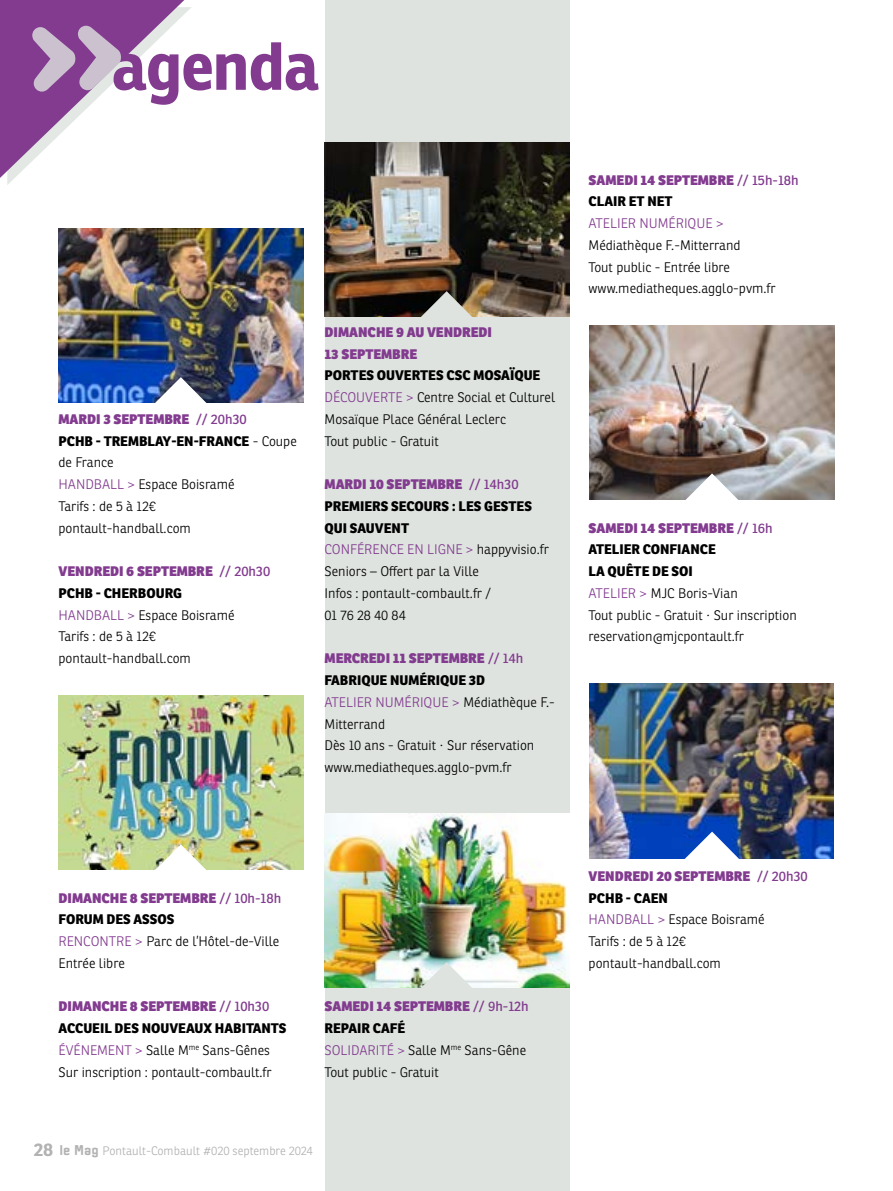
<style>
.page{position:relative;width:893px;height:1191px;background:#fff}
.page>*{position:absolute;margin:0;border:0;box-sizing:border-box;transform-origin:0 0}
.t1{font:700 66px "Ronnia";letter-spacing:-.02em;color:#823b8f}
.t2{font:300 13.5px/21.8px "Ronnia";color:#000}
.t3{font:800 13.5px/21.8px "Ronnia";color:#823b8f}
.t4{font:300 13.5px "Ronnia";color:#823b8f}
.t5{font:300 12px "Ronnia";color:#b3b2b2}
.s1{font-weight:800;color:#823b8f}
.s2{font-weight:400;color:#823b8f}
.s3{font-weight:800}
.s4{color:#823b8f}
.s5{font-weight:400}
.s6{color:#000}
.s7{font-weight:700;font-size:18px}
.s8{font-family:"Clicker";font-weight:700;font-size:13.5px}
</style>
<div class="page">
<div style="left:326px;top:0;width:244px;height:1191px;background:#dee3df"></div>
<img style="left:590px;top:683px;width:243px;height:175px">
<svg style="left:685px;top:831px;width:54px;height:28px"></svg>
<img style="left:590px;top:325px;width:244px;height:175px">
<svg style="left:685px;top:473px;width:54px;height:27px"></svg>
<img style="left:59px;top:695px;width:244px;height:174px">
<svg style="left:153px;top:844px;width:55px;height:26px"></svg>
<img style="left:59px;top:228px;width:244px;height:174px">
<svg style="left:153px;top:377px;width:55px;height:26px"></svg>
<img style="left:325px;top:142px;width:244px;height:174px">
<svg style="left:419px;top:291px;width:55px;height:26px"></svg>
<img style="left:325px;top:813px;width:244px;height:174px">
<svg style="left:419px;top:962px;width:55px;height:26px"></svg>
<svg style="left:0;top:0;width:191px;height:185px"></svg>
<h1 class="t1" style="left:112px;top:24px;width:209px">agenda</h1>
<p class="t2" style="left:59px;top:408px;width:240px"><span class="s1">MARDI 3 SEPTEMBRE</span> <span class="s2">// 20h30<br></span><span class="s3">PCHB - TREMBLAY-EN-FRANCE</span> - Coupe de France<br><span class="s4">HANDBALL &gt;</span> Espace Boisramé<br>Tarifs : de 5 à 12€<br>pontault-handball.com</p>
<p class="t2" style="left:59px;top:560px;width:213px"><span class="s1">VENDREDI 6 SEPTEMBRE</span> <span class="s2">// 20h30<br></span><span class="s3">PCHB - CHERBOURG<br></span><span class="s4">HANDBALL &gt;</span> Espace Boisramé<br>Tarifs : de 5 à 12€ pontault-handball.com</p>
<p class="t3" style="left:325px;top:321px;width:169px">DIMANCHE 9 AU VENDREDI<br>13 SEPTEMBRE</p>
<p class="t2" style="left:325px;top:365px;width:232px"><span class="s3">PORTES OUVERTES CSC MOSAÏQUE<br></span><span class="s4">DÉCOUVERTE &gt;</span> Centre Social et Culturel<br>Mosaïque Place Général Leclerc<br>Tout public - Gratuit</p>
<p class="t2" style="left:325px;top:473px;width:226px"><span class="s1">MARDI 10 SEPTEMBRE</span> <span class="s2">// 14h30<br></span><span class="s3">PREMIERS SECOURS : LES GESTES<br>QUI SAUVENT<br></span><span class="s4">CONFÉRENCE EN LIGNE &gt;</span> happyvisio.fr<br>Seniors – Offert par la Ville<br>Infos : pontault-combault.fr /<br>01 76 28 40 84</p>
<p class="t2" style="left:325px;top:647px;width:232px"><span class="s1">MERCREDI 11 SEPTEMBRE</span> <span class="s2">// 14h<br></span><span class="s3">FABRIQUE NUMÉRIQUE 3D<br></span><span class="s4">ATELIER NUMÉRIQUE &gt;</span> Médiathèque F.-<br>Mitterrand<br>Dès 10 ans - Gratuit · Sur réservation www.mediatheques.agglo-pvm.fr</p>
<p class="t3" style="left:589px;top:169px;width:212px">SAMEDI 14 SEPTEMBRE <span class="s5">// 15h-18h<br></span><span class="s6">CLAIR ET NET</span></p>
<p class="t4" style="left:589px;top:215px;width:136px">ATELIER NUMÉRIQUE &gt;</p>
<p class="t2" style="left:589px;top:234px;width:189px">Médiathèque F.-Mitterrand<br>Tout public - Entrée libre www.mediatheques.agglo-pvm.fr</p>
<p class="t2" style="left:589px;top:517px;width:210px"><span class="s1">SAMEDI 14 SEPTEMBRE</span> <span class="s2">// 16h<br></span><span class="s3">ATELIER CONFIANCE<br>LA QUÊTE DE SOI<br></span><span class="s4">ATELIER &gt;</span> MJC Boris-Vian<br>Tout public - Gratuit · Sur inscription reservation@mjcpontault.fr</p>
<p class="t2" style="left:59px;top:887px;width:224px"><span class="s1">DIMANCHE 8 SEPTEMBRE</span> <span class="s2">// 10h-18h<br></span><span class="s3">FORUM DES ASSOS<br></span><span class="s4">RENCONTRE &gt;</span> Parc de l’Hôtel-de-Ville<br>Entrée libre</p>
<p class="t2" style="left:59px;top:995px;width:230px"><span class="s1">DIMANCHE 8 SEPTEMBRE</span> <span class="s2">// 10h30<br></span><span class="s3">ACCUEIL DES NOUVEAUX HABITANTS </span><span class="s4">ÉVÉNEMENT &gt;</span> Salle M<sup>me</sup> Sans-Gênes Sur inscription : pontault-combault.fr</p>
<p class="t2" style="left:325px;top:995px;width:206px"><span class="s1">SAMEDI 14 SEPTEMBRE</span> <span class="s2">// 9h-12h<br></span><span class="s3">REPAIR CAFÉ<br></span><span class="s4">SOLIDARITÉ &gt;</span> Salle M<sup>me</sup> Sans-Gêne<br>Tout public - Gratuit</p>
<p class="t5" style="left:34px;top:1143px;width:281px"><span class="s7">28</span> <span class="s8">le Mag</span> Pontault-Combault #020 septembre 2024</p>
<p class="t2" style="left:589px;top:865px;width:221px"><span class="s1">VENDREDI 20 SEPTEMBRE</span> <span class="s2">// 20h30<br></span><span class="s3">PCHB - CAEN<br></span><span class="s4">HANDBALL &gt;</span> Espace Boisramé<br>Tarifs : de 5 à 12€ pontault-handball.com</p>
</div>
